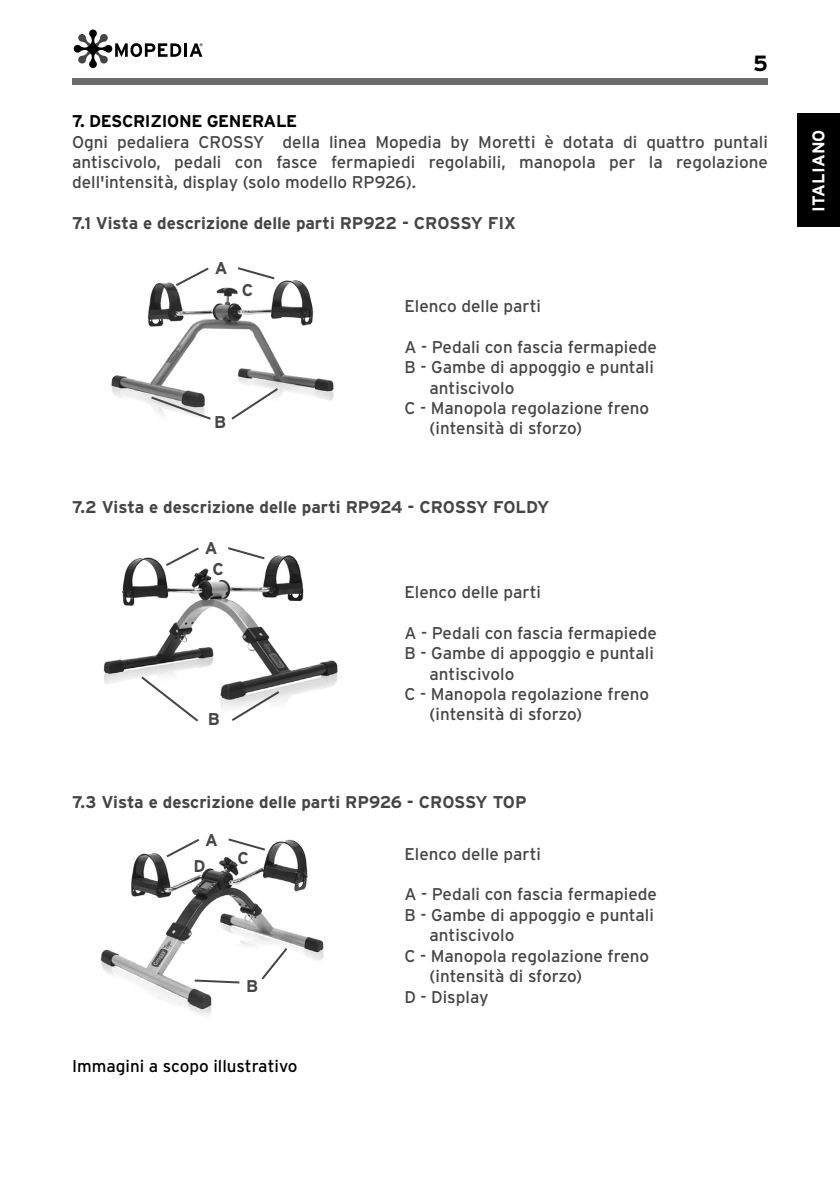
<style>
.page{position:relative;width:840px;height:1191px;background:#fff}
.page>*{position:absolute;margin:0;border:0;box-sizing:border-box;transform-origin:0 0}
.t1{font:700 22px "Interstate";color:#000}
.t2{font:17px/20.4px "Interstate";color:#454545;text-align:justify}
.t3{font:700 17px "Interstate";color:#454545}
.t4{font:17px "Interstate";color:#000}
.t5{font:700 17px "Interstate";letter-spacing:-.02em;color:#000}
.t6{font:700 17px "Interstate";letter-spacing:.005em;color:#fff}
</style>
<div class="page">
<div style="left:72px;top:78px;width:695px;height:7px;background:#6b6b6b"></div>
<svg style="left:74px;top:29px;width:107px;height:39px"></svg>
<hr style="left:184px;top:43px;width:3px;height:14px;background:#000">
<svg style="left:189px;top:43px;width:13px;height:14px"></svg>
<div style="left:796px;top:113px;width:43px;height:114px;background:#000"></div>
<img style="left:111px;top:280px;width:223px;height:123px">
<svg style="left:173px;top:267px;width:38px;height:21px"></svg>
<svg style="left:235px;top:267px;width:41px;height:14px"></svg>
<svg style="left:229px;top:386px;width:51px;height:34px"></svg>
<svg style="left:149px;top:395px;width:64px;height:25px"></svg>
<img style="left:103px;top:555px;width:235px;height:154px">
<svg style="left:164px;top:547px;width:37px;height:21px"></svg>
<svg style="left:225px;top:547px;width:42px;height:14px"></svg>
<svg style="left:229px;top:689px;width:52px;height:32px"></svg>
<svg style="left:139px;top:674px;width:61px;height:48px"></svg>
<img style="left:100px;top:839px;width:224px;height:176px">
<svg style="left:164px;top:839px;width:37px;height:20px"></svg>
<svg style="left:259px;top:945px;width:30px;height:36px"></svg>
<svg style="left:192px;top:978px;width:49px;height:6px"></svg>
<svg style="left:226px;top:838px;width:42px;height:14px"></svg>
<p class="t1" style="left:752px;top:51px;width:16px">5</p>
<p class="t5" style="left:72px;top:112px;width:227px">7. DESCRIZIONE GENERALE</p>
<p class="t2" style="left:72px;top:131px;width:697px">Ogni pedaliera CROSSY della linea Mopedia by Moretti è dotata di quattro puntali antiscivolo, pedali con fasce fermapiedi regolabili, manopola per la regolazione dell'intensità, display (solo modello RP926).</p>
<p class="t3" style="left:72px;top:214px;width:445px">7.1 Vista e descrizione delle parti RP922 - CROSSY FIX</p>
<p class="t3" style="left:214px;top:259px;width:14px">A</p>
<p class="t3" style="left:242px;top:281px;width:13px">C</p>
<p class="t3" style="left:214px;top:412px;width:14px">B</p>
<p class="t2" style="left:404px;top:295px;width:138px">Elenco delle parti</p>
<p class="t2" style="left:404px;top:336px;width:254px">A - Pedali con fascia fermapiede</p>
<p class="t2" style="left:404px;top:357px;width:251px">B - Gambe di appoggio e puntali</p>
<p class="t2" style="left:429px;top:377px;width:86px">antiscivolo</p>
<p class="t2" style="left:404px;top:397px;width:246px">C - Manopola regolazione freno</p>
<p class="t2" style="left:429px;top:418px;width:154px">(intensità di sforzo)</p>
<p class="t3" style="left:72px;top:497px;width:478px">7.2 Vista e descrizione delle parti RP924 - CROSSY FOLDY</p>
<p class="t3" style="left:205px;top:539px;width:14px">A</p>
<p class="t3" style="left:212px;top:560px;width:13px">C</p>
<p class="t3" style="left:208px;top:709px;width:14px">B</p>
<p class="t2" style="left:404px;top:581px;width:138px">Elenco delle parti</p>
<p class="t2" style="left:404px;top:622px;width:254px">A - Pedali con fascia fermapiede</p>
<p class="t2" style="left:404px;top:643px;width:251px">B - Gambe di appoggio e puntali</p>
<p class="t2" style="left:429px;top:663px;width:86px">antiscivolo</p>
<p class="t2" style="left:404px;top:683px;width:246px">C - Manopola regolazione freno</p>
<p class="t2" style="left:429px;top:704px;width:154px">(intensità di sforzo)</p>
<p class="t3" style="left:72px;top:792px;width:456px">7.3 Vista e descrizione delle parti RP926 - CROSSY TOP</p>
<p class="t3" style="left:205px;top:830px;width:14px">A</p>
<p class="t3" style="left:237px;top:849px;width:13px">C</p>
<p class="t2" style="left:404px;top:843px;width:138px">Elenco delle parti</p>
<p class="t2" style="left:404px;top:884px;width:254px">A - Pedali con fascia fermapiede</p>
<p class="t2" style="left:404px;top:904px;width:251px">B - Gambe di appoggio e puntali</p>
<p class="t2" style="left:429px;top:925px;width:86px">antiscivolo</p>
<p class="t2" style="left:404px;top:945px;width:246px">C - Manopola regolazione freno</p>
<p class="t2" style="left:429px;top:965px;width:154px">(intensità di sforzo)</p>
<p class="t2" style="left:404px;top:986px;width:86px">D - Display</p>
<p class="t3" style="left:193px;top:856px;width:14px">D</p>
<p class="t3" style="left:246px;top:976px;width:14px">B</p>
<p class="t4" style="left:72px;top:1056px;width:227px">Immagini a scopo illustrativo</p>
<p class="t6" style="left:808px;top:212px;width:84px;rotate:-90deg">ITALIANO</p>
</div>
